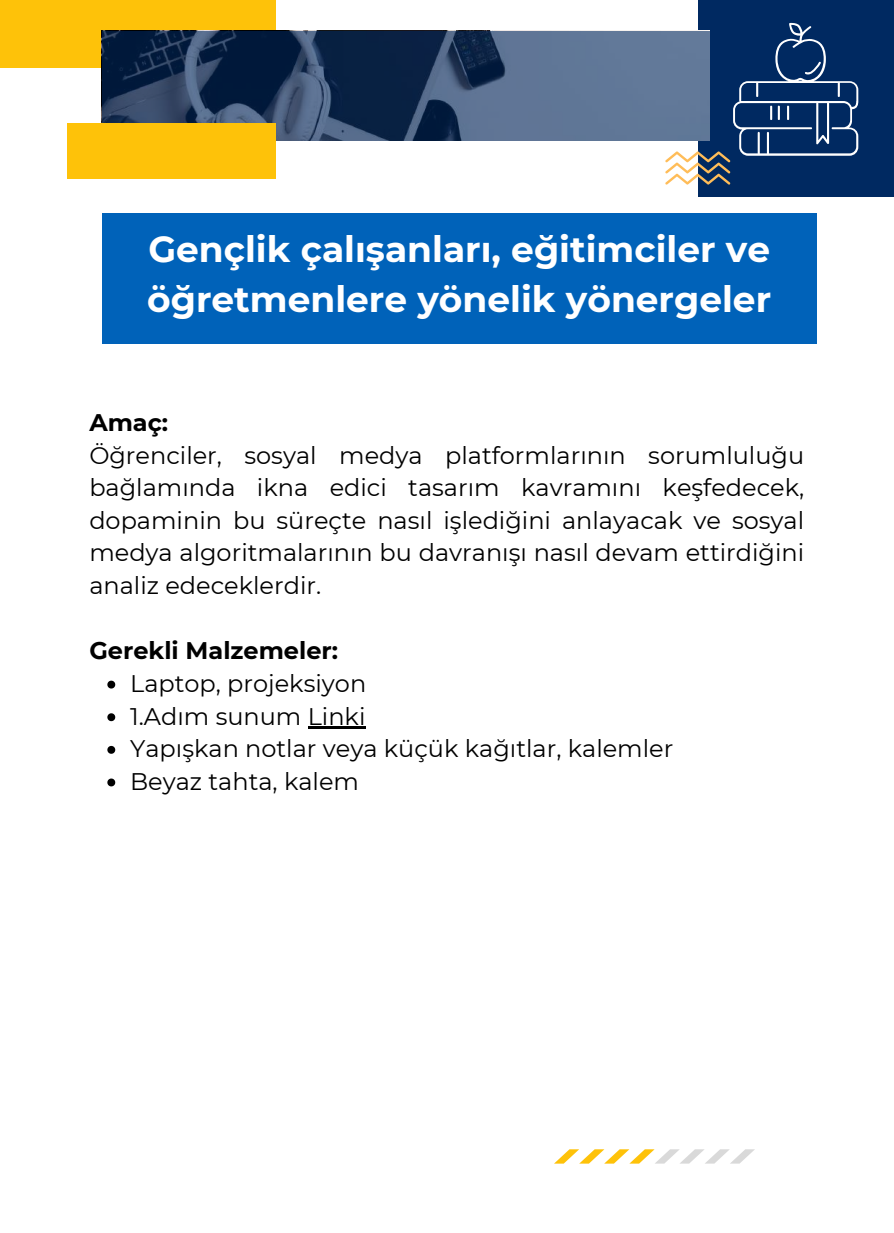
<style>
.page{position:relative;width:894px;height:1233px;background:#fff}
.page>*{position:absolute;margin:0;border:0;box-sizing:border-box;transform-origin:0 0}
.t1{font:700 36px/49.5px "Montserrat";color:#fff}
.t2{font:24px/32.5px "Montserrat";color:#000;text-align:justify}
.t3{font:700 24px "Montserrat";color:#000}
</style>
<div class="page">
<div style="left:697px;top:0;width:196px;height:197px;background:#002961"></div>
<div style="left:0;top:0;width:276px;height:68px;background:#fec209"></div>
<svg style="left:554px;top:1149px;width:200px;height:15px"></svg>
<svg style="left:102px;top:31px;width:563px;height:109px"></svg>
<div style="left:67px;top:124px;width:209px;height:55px;background:#fec209"></div>
<svg style="left:665px;top:23px;width:193px;height:162px"></svg>
<div style="left:102px;top:213px;width:714px;height:131px;background:#0062b9"></div>
<svg style="left:107px;top:681px;width:8px;height:8px"></svg>
<svg style="left:107px;top:713px;width:8px;height:8px"></svg>
<hr style="left:308px;top:727px;width:57px;height:2px;background:#000">
<svg style="left:107px;top:746px;width:8px;height:8px"></svg>
<svg style="left:107px;top:779px;width:8px;height:7px"></svg>
<h1 class="t1" style="left:147px;top:225px;width:625px">Gençlik çalışanları, eğitimciler ve öğretmenlere yönelik yönergeler</h1>
<p class="t3" style="left:89px;top:408px;width:80px">Amaç:</p>
<p class="t2" style="left:89px;top:439px;width:716px">Öğrenciler, sosyal medya platformlarının sorumluluğu bağlamında ikna edici tasarım kavramını keşfedecek, dopaminin bu süreçte nasıl işlediğini anlayacak ve sosyal medya algoritmalarının bu davranışı nasıl devam ettirdiğini analiz edeceklerdir.</p>
<p class="t3" style="left:89px;top:636px;width:250px">Gerekli Malzemeler:</p>
<p class="t2" style="left:130px;top:667px;width:544px;text-align:left">Laptop, projeksiyon<br>1.Adım sunum Linki<br>Yapışkan notlar veya küçük kağıtlar, kalemler<br>Beyaz tahta, kalem</p>
</div>
